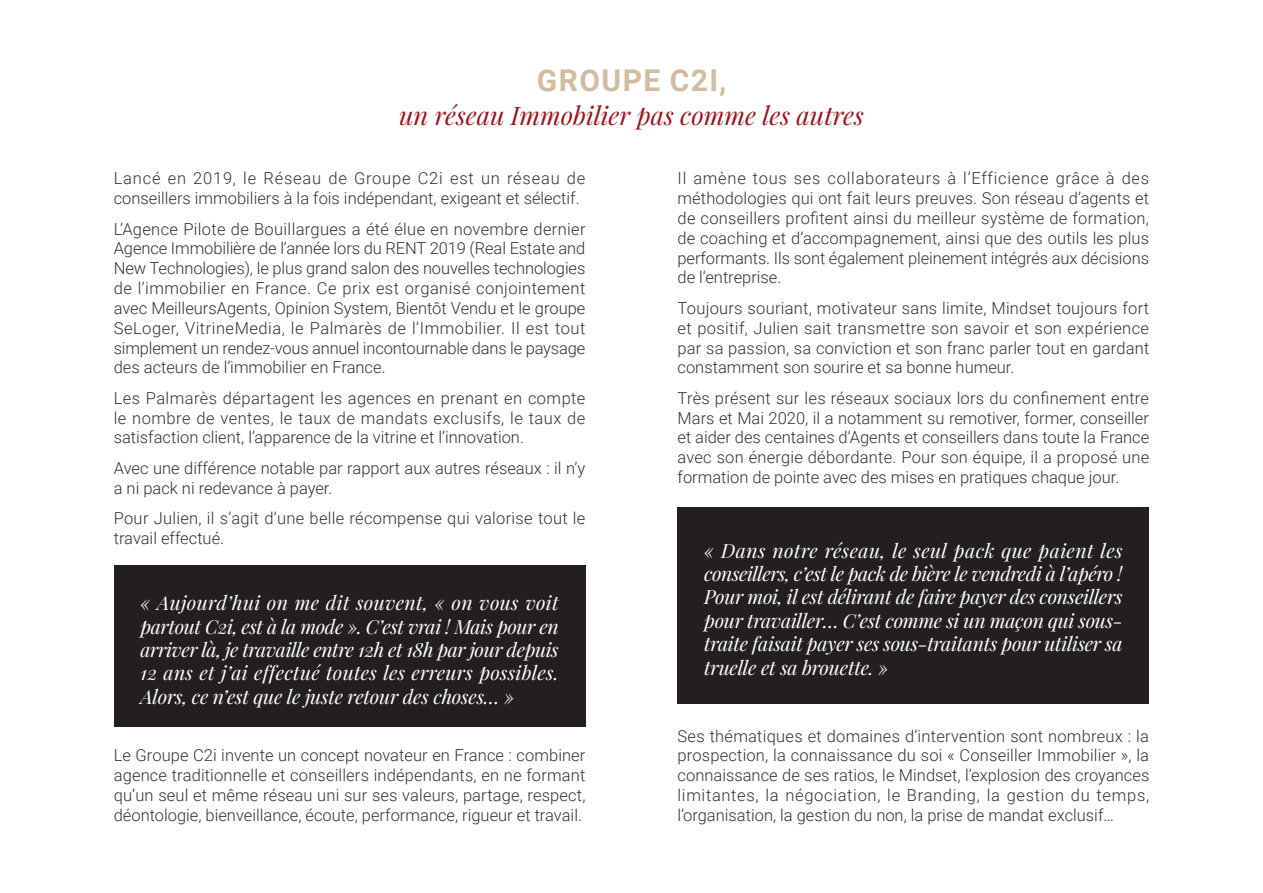
<style>
.page{position:relative;width:1263px;height:893px;background:#fff}
.page>*{position:absolute;margin:0;border:0;box-sizing:border-box;transform-origin:0 0}
.t1{font:700 30px "Roboto";letter-spacing:.05em;color:#d1bca1}
.t2{font:italic 25.5px "Playfair Display";color:#9e141e}
.Citations{font:italic 19.5px/23.4px "Playfair Display";letter-spacing:-.01em;color:#fff;text-align:justify}
.t3{font:300 16.5px/19.8px "Roboto";color:#333;text-align:justify}
.t4{font:300 16.5px/19.8px "Roboto";letter-spacing:.02em;color:#333}
</style>
<div class="page">
<div style="left:114px;top:566px;width:471px;height:161px;background:#231f20"></div>
<div style="left:677px;top:507px;width:472px;height:197px;background:#231f20"></div>
<h1 class="t1" style="left:537px;top:59px;width:191px">GROUPE C2I,</h1>
<h1 class="t2" style="left:399px;top:99px;width:466px">un réseau Immobilier pas comme les autres</h1>
<h2 class="t3" style="left:114px;top:168px;width:473px">Lancé en 2019, le Réseau de Groupe C2i est un réseau de conseillers immobiliers à la fois indépendant, exigeant et sélectif.</h2>
<h2 class="t3" style="left:114px;top:218px;width:473px">L’Agence Pilote de Bouillargues a été élue en novembre dernier Agence Immobilière de l’année lors du RENT 2019 (Real Estate and New Technologies), le plus grand salon des nouvelles technologies de l’immobilier en France. Ce prix est organisé conjointement avec MeilleursAgents, Opinion System, Bientôt Vendu et le groupe SeLoger, VitrineMedia, le Palmarès de l’Immobilier. Il est tout simplement un rendez-vous annuel incontournable dans le paysage des acteurs de l’immobilier en France.</h2>
<h2 class="t3" style="left:114px;top:387px;width:473px">Les Palmarès départagent les agences en prenant en compte le nombre de ventes, le taux de mandats exclusifs, le taux de satisfaction client, l’apparence de la vitrine et l’innovation.</h2>
<h2 class="t3" style="left:114px;top:457px;width:473px">Avec une différence notable par rapport aux autres réseaux : il n’y a ni pack ni redevance à payer.</h2>
<h2 class="t4" style="left:114px;top:508px;width:473px">Pour Julien, il s’agit d’une belle récompense qui valorise tout le travail effectué.</h2>
<p class="Citations" style="left:140px;top:591px;width:420px">« Aujourd’hui on me dit souvent, « on vous voit partout C2i, est à la mode ». C’est vrai ! Mais pour en arriver là, je travaille entre 12h et 18h par jour depuis 12 ans et j’ai effectué toutes les erreurs possibles.<br>Alors, ce n’est que le juste retour des choses… »</p>
<h2 class="t3" style="left:114px;top:745px;width:473px">Le Groupe C2i invente un concept novateur en France : combiner agence traditionnelle et conseillers indépendants, en ne formant qu’un seul et même réseau uni sur ses valeurs, partage, respect, déontologie, bienveillance, écoute, performance, rigueur et travail.</h2>
<h2 class="t3" style="left:677px;top:168px;width:473px">Il amène tous ses collaborateurs à l’Efficience grâce à des méthodologies qui ont fait leurs preuves. Son réseau d’agents et de conseillers profitent ainsi du meilleur système de formation, de coaching et d’accompagnement, ainsi que des outils les plus performants. Ils sont également pleinement intégrés aux décisions de l’entreprise.</h2>
<h2 class="t3" style="left:677px;top:297px;width:473px">Toujours souriant, motivateur sans limite, Mindset toujours fort et positif, Julien sait transmettre son savoir et son expérience par sa passion, sa conviction et son franc parler tout en gardant constamment son sourire et sa bonne humeur.</h2>
<h2 class="t3" style="left:677px;top:387px;width:473px">Très présent sur les réseaux sociaux lors du confinement entre Mars et Mai 2020, il a notamment su remotiver, former, conseiller et aider des centaines d’Agents et conseillers dans toute la France avec son énergie débordante. Pour son équipe, il a proposé une formation de pointe avec des mises en pratiques chaque jour.</h2>
<p class="Citations" style="left:704px;top:538px;width:420px">« Dans notre réseau, le seul pack que paient les conseillers, c’est le pack de bière le vendredi à l’apéro !<br>Pour moi, il est délirant de faire payer des conseillers pour travailler… C’est comme si un maçon qui sous&shy;traite faisait payer ses sous-traitants pour utiliser sa truelle et sa brouette. »</p>
<h2 class="t3" style="left:677px;top:725px;width:473px">Ses thématiques et domaines d’intervention sont nombreux : la prospection, la connaissance du soi « Conseiller Immobilier », la connaissance de ses ratios, le Mindset, l’explosion des croyances limitantes, la négociation, le Branding, la gestion du temps, l’organisation, la gestion du non, la prise de mandat exclusif…</h2>
</div>
